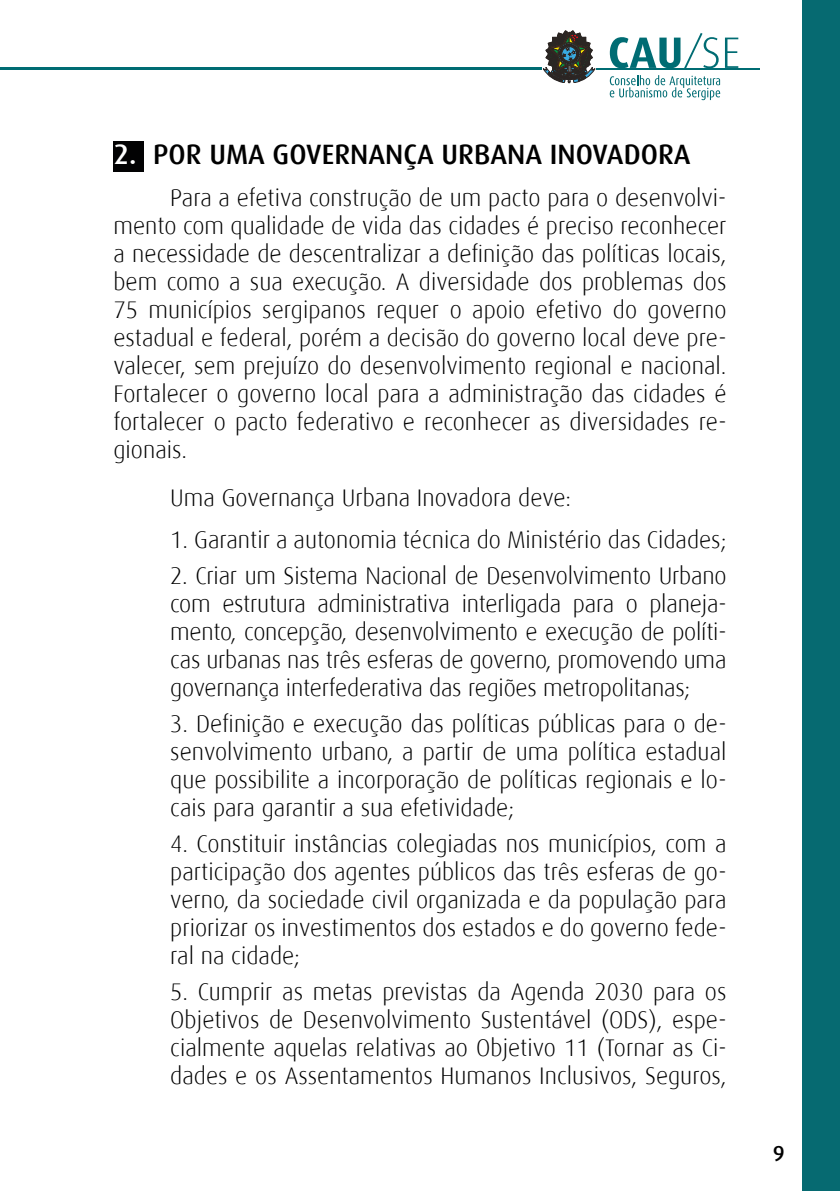
<style>
.page{position:relative;width:840px;height:1191px;background:#fff}
.page>*{position:absolute;margin:0;border:0;box-sizing:border-box;transform-origin:0 0}
.t1{font:500 28px "Dax";color:#000}
.t2{font:500 28px "Dax";color:#fff}
.t3{font:300 24px/28px "Dax";color:#000;text-align:justify}
.t4{font:500 22px "Dax";color:#000}
</style>
<div class="page">
<svg style="left:609px;top:33px;width:109px;height:35px"></svg>
<svg style="left:725px;top:38px;width:13px;height:30px"></svg>
<svg style="left:609px;top:75px;width:110px;height:25px"></svg>
<hr style="left:595px;top:68px;width:164px;height:2px;background:#006c73">
<svg style="left:541px;top:31px;width:54px;height:52px"></svg>
<hr style="left:0;top:67px;width:541px;height:3px;background:#006c73">
<div style="left:802px;top:0;width:37px;height:1191px;background:#066a71"></div>
<div style="left:113px;top:141px;width:30px;height:31px;background:#020203"></div>
<p class="t1" style="left:153px;top:138px;width:538px">POR UMA GOVERNANÇA URBANA INOVADORA</p>
<p class="t3" style="left:113px;top:184px;width:614px;text-indent:57px">Para a efetiva construção de um pacto para o desenvolvi&shy;mento com qualidade de vida das cidades é preciso reconhecer a necessidade de descentralizar a definição das políticas locais, bem como a sua execução. A diversidade dos problemas dos 75 municípios sergipanos requer o apoio efetivo do governo estadual e federal, porém a decisão do governo local deve pre&shy;valecer, sem prejuízo do desenvolvimento regional e nacional.<br>Fortalecer o governo local para a administração das cidades é fortalecer o pacto federativo e reconhecer as diversidades re&shy;gionais.</p>
<p class="t3" style="left:170px;top:484px;width:402px">Uma Governança Urbana Inovadora deve:</p>
<p class="t3" style="left:170px;top:526px;width:557px">1. Garantir a autonomia técnica do Ministério das Cidades;</p>
<p class="t3" style="left:170px;top:562px;width:557px">2. Criar um Sistema Nacional de Desenvolvimento Urbano com estrutura administrativa interligada para o planeja&shy;mento, concepção, desenvolvimento e execução de políti&shy;cas urbanas nas três esferas de governo, promovendo uma governança interfederativa das regiões metropolitanas;</p>
<p class="t3" style="left:170px;top:710px;width:557px">3. Definição e execução das políticas públicas para o de&shy;senvolvimento urbano, a partir de uma política estadual que possibilite a incorporação de políticas regionais e lo&shy;cais para garantir a sua efetividade;</p>
<p class="t3" style="left:170px;top:830px;width:557px">4. Constituir instâncias colegiadas nos municípios, com a participação dos agentes públicos das três esferas de go&shy;verno, da sociedade civil organizada e da população para priorizar os investimentos dos estados e do governo fede&shy;ral na cidade;</p>
<p class="t3" style="left:170px;top:978px;width:557px">5. Cumprir as metas previstas da Agenda 2030 para os Objetivos de Desenvolvimento Sustentável (ODS), espe&shy;cialmente aquelas relativas ao Objetivo 11 (Tornar as Ci&shy;dades e os Assentamentos Humanos Inclusivos, Seguros,</p>
<p class="t2" style="left:114px;top:138px;width:24px">2.</p>
<p class="t4" style="left:772px;top:1140px;width:14px">9</p>
</div>
